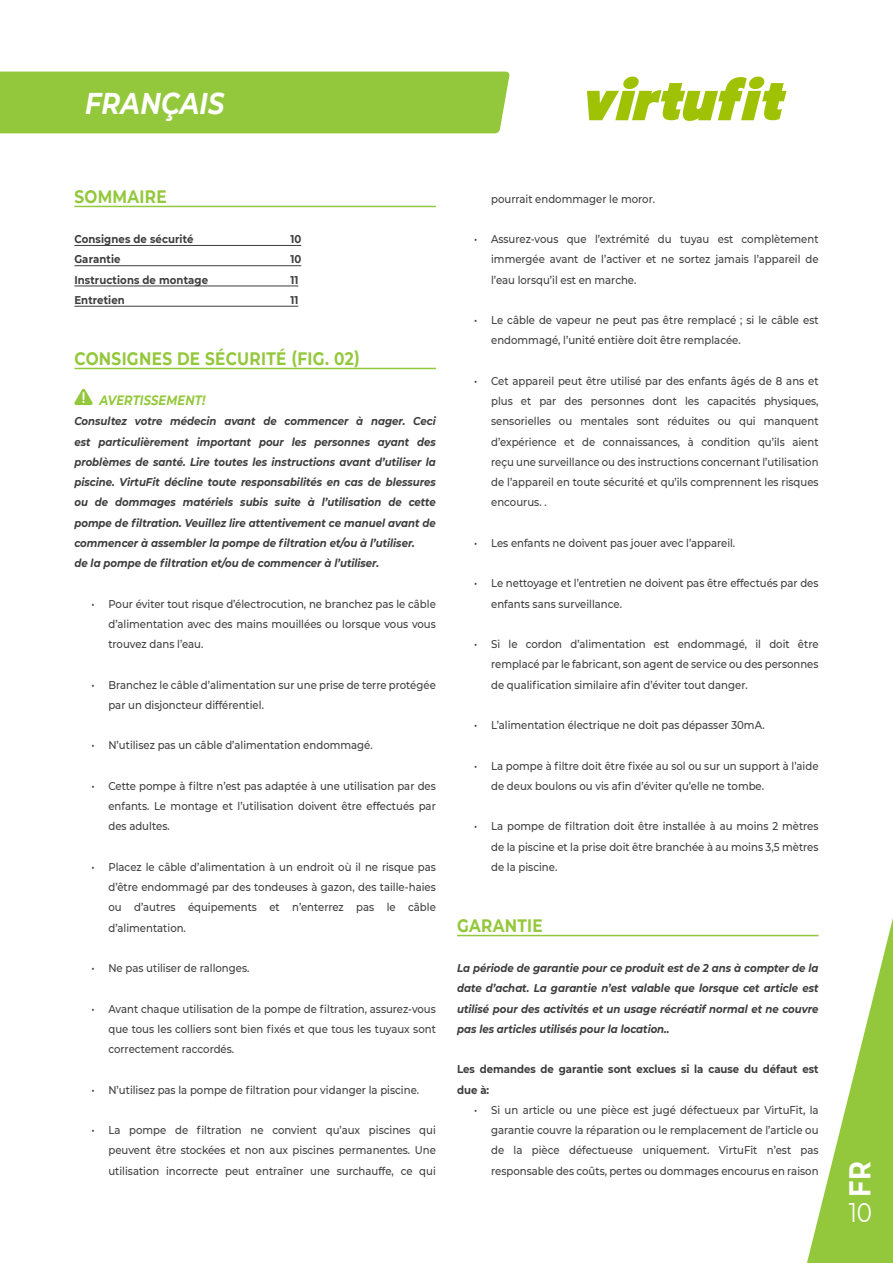
<style>
.page{position:relative;width:893px;height:1263px;background:#fff}
.page>*{position:absolute;margin:0;border:0;box-sizing:border-box;transform-origin:0 0}
.t1{font:italic 700 30px "Montserrat";letter-spacing:.01em;color:#fff;scale:.85 1}
.t2{font:700 30px "Montserrat";color:#fff;scale:.85 1}
.t3{font:27px "Montserrat";color:#fff;scale:.85 1}
.VF__Opsomming_platte_tekst{font:700 18px "Montserrat";letter-spacing:.02em;color:#94c83c;scale:.85 1}
.t4{font:italic 700 13.5px "Montserrat";letter-spacing:.01em;color:#94c83c;scale:.85 1}
.t5{font:500 11.25px/20.2px "Montserrat";color:#3e3e3f;text-align:justify;scale:.9 1}
.t6{font:italic 700 11.25px/20.2px "Montserrat";color:#3e3e3f;text-align:justify;scale:.9 1}
.t7{font:700 11.25px/20.2px "Montserrat";letter-spacing:.01em;color:#3e3e3f;scale:.9 1}
</style>
<div class="page">
<div style="left:0;top:72px;width:510px;height:61px;background:#94c83c"></div>
<svg style="left:587px;top:77px;width:199px;height:44px"></svg>
<svg style="left:798px;top:918px;width:95px;height:345px"></svg>
<hr style="left:74px;top:206px;width:362px;height:1px;background:#94c83c">
<hr style="left:74px;top:245px;width:227px;height:1px;background:#3e3e3f">
<hr style="left:74px;top:265px;width:227px;height:1px;background:#3e3e3f">
<hr style="left:74px;top:286px;width:224px;height:1px;background:#3e3e3f">
<hr style="left:74px;top:306px;width:224px;height:1px;background:#3e3e3f">
<hr style="left:74px;top:368px;width:362px;height:1px;background:#94c83c">
<svg style="left:74px;top:389px;width:19px;height:16px"></svg>
<hr style="left:457px;top:935px;width:362px;height:1px;background:#94c83c">
<h1 class="t1" style="left:85px;top:82px;width:166px">FRANÇAIS</h1>
<p class="VF__Opsomming_platte_tekst" style="left:74px;top:183px;width:110px">SOMMAIRE</p>
<p class="t7" style="left:74px;top:228px;width:134px">Consignes de sécurité</p>
<p class="t7" style="left:290px;top:228px;width:14px">10</p>
<p class="t7" style="left:74px;top:249px;width:53px">Garantie</p>
<p class="t7" style="left:290px;top:249px;width:14px">10</p>
<p class="t7" style="left:74px;top:269px;width:150px">Instructions de montage</p>
<p class="t7" style="left:290px;top:269px;width:10px">11</p>
<p class="t7" style="left:74px;top:289px;width:58px">Entretien</p>
<p class="t7" style="left:290px;top:289px;width:10px">11</p>
<p class="VF__Opsomming_platte_tekst" style="left:74px;top:345px;width:337px">CONSIGNES DE SÉCURITÉ (FIG. 02)</p>
<p class="t4" style="left:99px;top:390px;width:126px">AVERTISSEMENT!</p>
<p class="t6" style="left:74px;top:411px;width:403px">Consultez votre médecin avant de commencer à nager. Ceci est particulièrement important pour les personnes ayant des problèmes de santé. Lire toutes les instructions avant d’utiliser la piscine. VirtuFit décline toute responsabilités en cas de blessures ou de dommages matériels subis suite à l’utilisation de cette pompe de filtration. Veuillez lire attentivement ce manuel avant de commencer à assembler la pompe de filtration et/ou à l’utiliser.</p>
<p class="t6" style="left:74px;top:552px;width:340px">de la pompe de filtration et/ou de commencer à l’utiliser.</p>
<p class="t5" style="left:108px;top:593px;width:365px;text-indent:-17px">• Pour éviter tout risque d’électrocution, ne branchez pas le câble d’alimentation avec des mains mouillées ou lorsque vous vous trouvez dans l’eau.</p>
<p class="t5" style="left:108px;top:674px;width:365px;text-indent:-17px">• Branchez le câble d’alimentation sur une prise de terre protégée par un disjoncteur différentiel.</p>
<p class="t5" style="left:91px;top:735px;width:314px">• N’utilisez pas un câble d’alimentation endommagé.</p>
<p class="t5" style="left:108px;top:775px;width:365px;text-indent:-17px">• Cette pompe à filtre n’est pas adaptée à une utilisation par des enfants. Le montage et l’utilisation doivent être effectués par des adultes.</p>
<p class="t5" style="left:108px;top:856px;width:365px;text-indent:-17px">• Placez le câble d’alimentation à un endroit où il ne risque pas d’être endommagé par des tondeuses à gazon, des taille-haies ou d’autres équipements et n’enterrez pas le câble d’alimentation.</p>
<p class="t5" style="left:91px;top:957px;width:177px">• Ne pas utiliser de rallonges.</p>
<p class="t5" style="left:108px;top:998px;width:365px;text-indent:-17px">• Avant chaque utilisation de la pompe de filtration, assurez-vous que tous les colliers sont bien fixés et que tous les tuyaux sont correctement raccordés.</p>
<p class="t5" style="left:91px;top:1079px;width:366px">• N’utilisez pas la pompe de filtration pour vidanger la piscine.</p>
<p class="t5" style="left:108px;top:1119px;width:365px;text-indent:-17px">• La pompe de filtration ne convient qu’aux piscines qui peuvent être stockées et non aux piscines permanentes. Une utilisation incorrecte peut entraîner une surchauffe, ce qui</p>
<p class="t5" style="left:491px;top:188px;width:184px">pourrait endommager le moror.</p>
<p class="t5" style="left:491px;top:228px;width:365px;text-indent:-17px">• Assurez-vous que l’extrémité du tuyau est complètement immergée avant de l’activer et ne sortez jamais l’appareil de l’eau lorsqu’il est en marche.</p>
<p class="t5" style="left:491px;top:309px;width:365px;text-indent:-17px">• Le câble de vapeur ne peut pas être remplacé ; si le câble est endommagé, l’unité entière doit être remplacée.</p>
<p class="t5" style="left:491px;top:370px;width:365px;text-indent:-17px">• Cet appareil peut être utilisé par des enfants âgés de 8 ans et plus et par des personnes dont les capacités physiques, sensorielles ou mentales sont réduites ou qui manquent d’expérience et de connaissances, à condition qu’ils aient reçu une surveillance ou des instructions concernant l’utilisation de l’appareil en toute sécurité et qu’ils comprennent les risques encourus. .</p>
<p class="t5" style="left:474px;top:532px;width:292px">• Les enfants ne doivent pas jouer avec l’appareil.</p>
<p class="t5" style="left:491px;top:573px;width:365px;text-indent:-17px">• Le nettoyage et l’entretien ne doivent pas être effectués par des enfants sans surveillance.</p>
<p class="t5" style="left:491px;top:633px;width:365px;text-indent:-17px">• Si le cordon d’alimentation est endommagé, il doit être remplacé par le fabricant, son agent de service ou des personnes de qualification similaire afin d’éviter tout danger.</p>
<p class="t5" style="left:474px;top:714px;width:324px">• L’alimentation électrique ne doit pas dépasser 30mA.</p>
<p class="t5" style="left:491px;top:755px;width:365px;text-indent:-17px">• La pompe à filtre doit être fixée au sol ou sur un support à l’aide de deux boulons ou vis afin d’éviter qu’elle ne tombe.</p>
<p class="t5" style="left:491px;top:816px;width:365px;text-indent:-17px">• La pompe de filtration doit être installée à au moins 2 mètres de la piscine et la prise doit être branchée à au moins 3,5 mètres de la piscine.</p>
<p class="VF__Opsomming_platte_tekst" style="left:457px;top:912px;width:102px">GARANTIE</p>
<p class="t6" style="left:457px;top:957px;width:403px">La période de garantie pour ce produit est de 2 ans à compter de la date d’achat. La garantie n’est valable que lorsque cet article est utilisé pour des activités et un usage récréatif normal et ne couvre pas les articles utilisés pour la location..</p>
<p class="t7" style="left:457px;top:1059px;width:403px">Les demandes de garantie sont exclues si la cause du défaut est due à:</p>
<p class="t5" style="left:491px;top:1099px;width:365px;text-indent:-17px">• Si un article ou une pièce est jugé défectueux par VirtuFit, la garantie couvre la réparation ou le remplacement de l’article ou de la pièce défectueuse uniquement. VirtuFit n’est pas responsable des coûts, pertes ou dommages encourus en raison</p>
<h1 class="t2" style="left:838px;top:1197px;width:44px;rotate:-90deg">FR</h1>
<h2 class="t3" style="left:849px;top:1194px;width:29px">10</h2>
</div>
